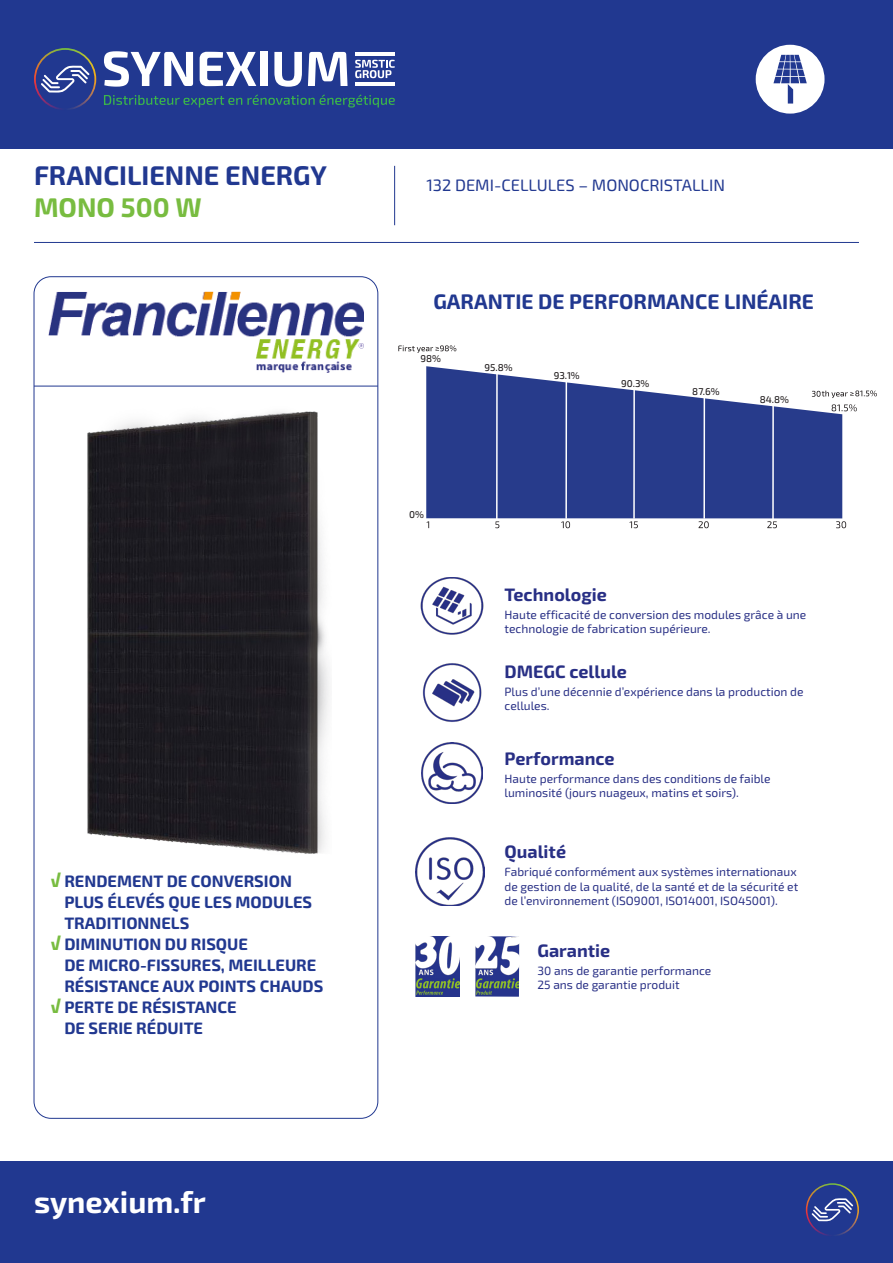
<style>
.page{position:relative;width:893px;height:1263px;background:#fff}
.page>*{position:absolute;margin:0;border:0;box-sizing:border-box;transform-origin:0 0}
.t1{font:700 30.6px "Exo 2";color:#fff}
.t2{font:700 27px "Exo 2";color:#213890}
.t3{font:700 27px "Exo 2";color:#78bc40}
.t4{font:700 21px "Exo 2";color:#213890}
.t5{font:700 18px "Exo 2";color:#282f85}
.t6{font:700 16.5px/21px "Exo 2";color:#213890}
.t7{font:16.5px "Exo 2";color:#213890}
.t8{font:12px/14.4px "Exo 2";color:#282f85}
.t9{font:500 9.9px "Exo 2";color:#231f20}
.s1{font-weight:900;color:#78bc40}
</style>
<div class="page">
<div style="left:0;top:0;width:893px;height:149px;background:#213890"></div>
<svg style="left:104px;top:51px;width:89px;height:36px"></svg>
<svg style="left:200px;top:52px;width:56px;height:34px"></svg>
<div style="left:260px;top:52px;width:8px;height:34px;background:#fff"></div>
<svg style="left:355px;top:60px;width:40px;height:18px"></svg>
<hr style="left:355px;top:52px;width:40px;height:4px;background:#fff">
<hr style="left:355px;top:82px;width:40px;height:4px;background:#fff">
<svg style="left:274px;top:52px;width:28px;height:35px"></svg>
<svg style="left:308px;top:52px;width:40px;height:34px"></svg>
<svg style="left:104px;top:94px;width:291px;height:14px"></svg>
<svg style="left:34px;top:48px;width:62px;height:62px"></svg>
<div style="left:0;top:1161px;width:893px;height:102px;background:#213890"></div>
<svg style="left:806px;top:1183px;width:53px;height:53px"></svg>
<hr style="left:34px;top:242px;width:825px;height:1px;background:#213890">
<hr style="left:394px;top:166px;width:1px;height:59px;background:#213890">
<div style="left:756px;top:45px;width:68px;height:69px;background:#fff;border-radius:50%"></div>
<svg style="left:773px;top:55px;width:34px;height:49px"></svg>
<hr style="left:34px;top:386px;width:344px;height:1px;background:#213890">
<img style="left:420px;top:577px;width:63px;height:58px">
<img style="left:422px;top:663px;width:60px;height:59px">
<img style="left:422px;top:743px;width:60px;height:60px">
<img style="left:416px;top:837px;width:69px;height:68px">
<img style="left:87px;top:411px;width:243px;height:443px">
<svg style="left:426px;top:366px;width:416px;height:152px;fill:#273b8b"></svg>
<svg style="left:398px;top:345px;width:58px;height:8px"></svg>
<hr style="left:496px;top:374px;width:2px;height:145px;background:#fff">
<hr style="left:565px;top:382px;width:2px;height:137px;background:#fff">
<hr style="left:633px;top:389px;width:2px;height:130px;background:#fff">
<hr style="left:703px;top:398px;width:2px;height:121px;background:#fff">
<img style="left:48px;top:292px;width:316px;height:81px">
<hr style="left:772px;top:405px;width:2px;height:114px;background:#fff">
<svg style="left:836px;top:521px;width:10px;height:7px"></svg>
<svg style="left:767px;top:521px;width:10px;height:7px"></svg>
<svg style="left:699px;top:521px;width:10px;height:7px"></svg>
<svg style="left:629px;top:521px;width:9px;height:7px"></svg>
<svg style="left:561px;top:521px;width:9px;height:7px"></svg>
<svg style="left:495px;top:521px;width:4px;height:7px"></svg>
<svg style="left:832px;top:404px;width:25px;height:7px"></svg>
<svg style="left:812px;top:390px;width:65px;height:8px"></svg>
<img style="left:416px;top:936px;width:44px;height:60px">
<img style="left:475px;top:936px;width:44px;height:61px">
<p class="t2" style="left:34px;top:159px;width:294px">FRANCILIENNE ENERGY</p>
<p class="t3" style="left:34px;top:192px;width:169px">MONO 500 W</p>
<p class="t6" style="left:64px;top:871px;width:249px;text-indent:-13px"><span class="s1">√</span> RENDEMENT DE CONVERSION<br>PLUS ÉLEVÉS QUE LES MODULES<br>TRADITIONNELS</p>
<p class="t6" style="left:64px;top:934px;width:261px;text-indent:-13px"><span class="s1">√</span> DIMINUTION DU RISQUE<br>DE MICRO-FISSURES, MEILLEURE<br>RÉSISTANCE AUX POINTS CHAUDS</p>
<p class="t6" style="left:64px;top:997px;width:174px;text-indent:-13px"><span class="s1">√</span> PERTE DE RÉSISTANCE<br>DE SERIE RÉDUITE</p>
<h1 class="t1" style="left:34px;top:1183px;width:173px">synexium.fr</h1>
<p class="t7" style="left:426px;top:176px;width:300px">132 DEMI-CELLULES – MONOCRISTALLIN</p>
<p class="t4" style="left:433px;top:289px;width:382px">GARANTIE DE PERFORMANCE LINÉAIRE</p>
<p class="t9" style="left:420px;top:353px;width:22px">98%</p>
<p class="t9" style="left:409px;top:509px;width:16px">0%</p>
<p class="t9" style="left:485px;top:361px;width:30px">95.8%</p>
<p class="t9" style="left:554px;top:370px;width:27px">93.1%</p>
<p class="t9" style="left:621px;top:377px;width:30px">90.3%</p>
<p class="t9" style="left:692px;top:385px;width:29px">87.6%</p>
<p class="t9" style="left:760px;top:394px;width:31px">84.8%</p>
<p class="t5" style="left:505px;top:583px;width:104px">Technologie</p>
<p class="t8" style="left:505px;top:608px;width:303px">Haute efficacité de conversion des modules grâce à une technologie de fabrication supérieure.</p>
<p class="t5" style="left:505px;top:660px;width:124px">DMEGC cellule</p>
<p class="t8" style="left:505px;top:685px;width:300px">Plus d’une décennie d’expérience dans la production de cellules.</p>
<p class="t5" style="left:505px;top:747px;width:111px">Performance</p>
<p class="t8" style="left:505px;top:772px;width:268px">Haute performance dans des conditions de faible</p>
<p class="t8" style="left:505px;top:786px;width:236px">luminosité (jours nuageux, matins et soirs).</p>
<p class="t5" style="left:505px;top:841px;width:63px">Qualité</p>
<p class="t8" style="left:505px;top:865px;width:295px">Fabriqué conformément aux systèmes internationaux de gestion de la qualité, de la santé et de la sécurité et de l’environnement (ISO9001, ISO14001, ISO45001).</p>
<p class="t5" style="left:537px;top:939px;width:74px">Garantie</p>
<p class="t8" style="left:537px;top:964px;width:175px">30 ans de garantie performance</p>
<p class="t8" style="left:537px;top:978px;width:144px">25 ans de garantie produit</p>
</div>
